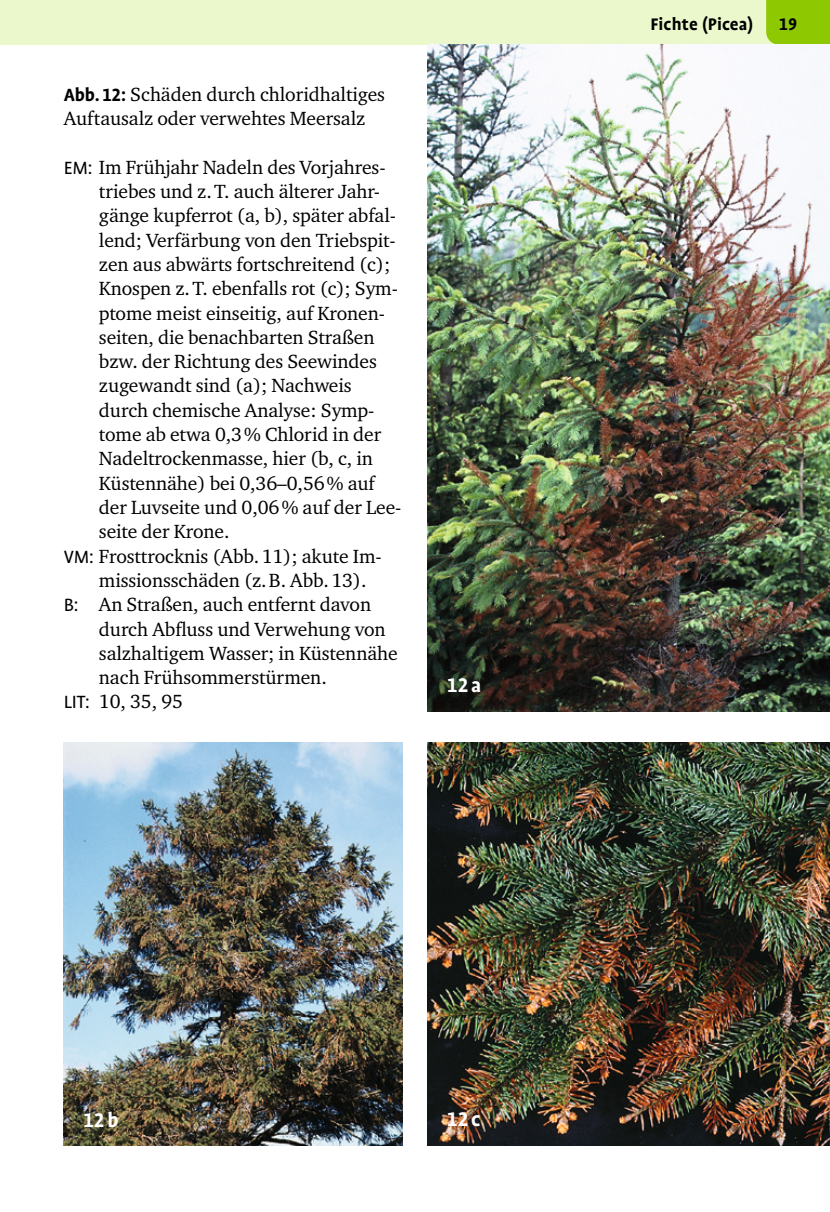
<style>
.page{position:relative;width:830px;height:1212px;background:#fff}
.page>*{position:absolute;margin:0;border:0;box-sizing:border-box;transform-origin:0 0}
.t1{font:700 22.5px "Profile Pro";letter-spacing:.06em;color:#fff}
.t2{font:19.57px/24.3px "Charter ITC Pro";letter-spacing:-.005em;color:#000}
.t3{font:700 19.12px "Profile Pro";letter-spacing:.01em;color:#000}
.s1{font-family:"Profile Pro";font-weight:700;font-size:20.25px}
.s2{font-family:"Profile Pro";font-size:20.25px}
</style>
<div class="page">
<div style="left:0;top:0;width:829px;height:45px;background:#eaf8cb"></div>
<div style="left:765px;top:0;width:64px;height:45px;background:#8ec800"></div>
<img style="left:427px;top:45px;width:402px;height:667px">
<img style="left:427px;top:742px;width:402px;height:404px">
<img style="left:64px;top:742px;width:338px;height:404px">
<p class="t2" style="left:64px;top:82px;width:322px"><span class="s1">Abb.12:</span> Schäden durch chloridhaltiges<br>Auftausalz oder verwehtes Meersalz</p>
<p class="t2" style="left:64px;top:155px;width:323px"><span class="s2">EM:</span> Im Frühjahr Nadeln des Vorjahres-</p>
<p class="t2" style="left:99px;top:179px;width:282px">triebes und z.T. auch älterer Jahr-</p>
<p class="t2" style="left:99px;top:203px;width:298px">gänge kupferrot (a, b), später abfal-</p>
<p class="t2" style="left:99px;top:227px;width:298px">lend; Verfärbung von den Triebspit-</p>
<p class="t2" style="left:99px;top:252px;width:293px">zen aus abwärts fortschreitend (c);</p>
<p class="t2" style="left:99px;top:276px;width:300px">Knospen z.T. ebenfalls rot (c); Sym-</p>
<p class="t2" style="left:99px;top:300px;width:287px">ptome meist einseitig, auf Kronen-</p>
<p class="t2" style="left:99px;top:325px;width:277px">seiten, die benachbarten Straßen</p>
<p class="t2" style="left:99px;top:349px;width:279px">bzw. der Richtung des Seewindes</p>
<p class="t2" style="left:99px;top:373px;width:254px">zugewandt sind (a); Nachweis</p>
<p class="t2" style="left:99px;top:398px;width:275px">durch chemische Analyse: Symp-</p>
<p class="t2" style="left:99px;top:422px;width:284px">tome ab etwa 0,3% Chlorid in der</p>
<p class="t2" style="left:99px;top:446px;width:275px">Nadeltrockenmasse, hier (b, c, in</p>
<p class="t2" style="left:99px;top:470px;width:277px">Küstennähe) bei 0,36–0,56% auf</p>
<p class="t2" style="left:99px;top:495px;width:304px">der Luvseite und 0,06% auf der Lee-</p>
<p class="t2" style="left:99px;top:519px;width:132px">seite der Krone.</p>
<p class="t2" style="left:64px;top:543px;width:319px"><span class="s2">VM:</span> Frosttrocknis (Abb.11); akute Im-</p>
<p class="t2" style="left:99px;top:568px;width:269px">missionsschäden (z.B. Abb.13).</p>
<p class="t2" style="left:64px;top:592px;width:308px"><span class="s2">B:</span> An Straßen, auch entfernt davon</p>
<p class="t2" style="left:99px;top:616px;width:288px">durch Abfluss und Verwehung von</p>
<p class="t2" style="left:99px;top:641px;width:300px">salzhaltigem Wasser; in Küstennähe</p>
<p class="t2" style="left:99px;top:665px;width:229px">nach Frühsommerstürmen.</p>
<p class="t2" style="left:64px;top:689px;width:121px"><span class="s2">LIT:</span> 10, 35, 95</p>
<p class="t1" style="left:446px;top:672px;width:36px">12a</p>
<p class="t1" style="left:83px;top:1106px;width:37px">12b</p>
<p class="t1" style="left:446px;top:1106px;width:35px">12c</p>
<p class="t3" style="left:650px;top:13px;width:104px">Fichte (Picea)</p>
<p class="t3" style="left:778px;top:13px;width:20px">19</p>
</div>
